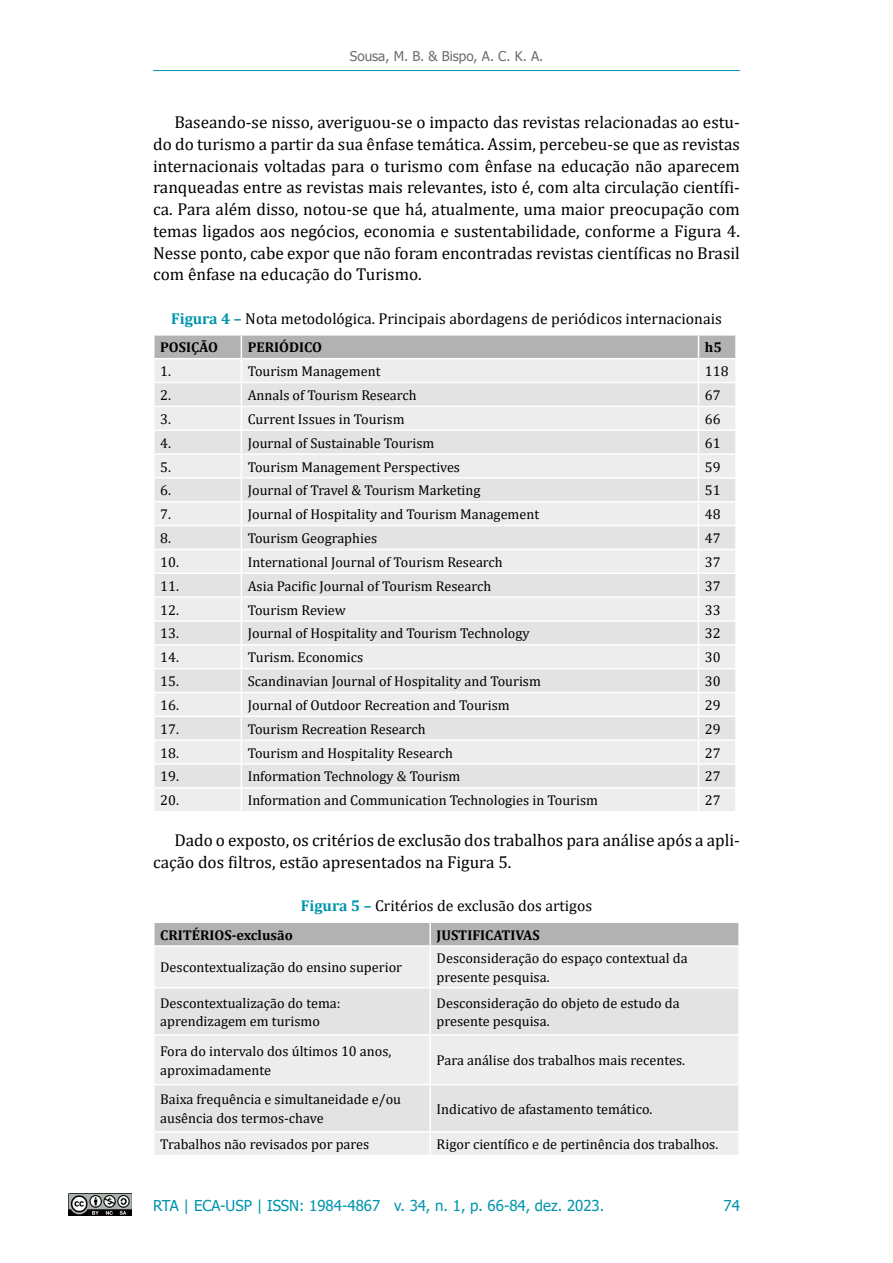
<style>
.page{position:relative;width:893px;height:1263px;background:#fff}
.page>*{position:absolute;margin:0;border:0;box-sizing:border-box;transform-origin:0 0}
.t1{font:17.25px/21.8px "Cambria";color:#000;text-align:justify}
.t2{font:15.75px "Cambria";color:#000}
.t3{font:15px "Tahoma";color:#0095ad}
.t4{font:14.25px/18.8px "Cambria";color:#000}
.t5{font:700 14.25px "Cambria";color:#000}
.t6{font:13.5px "Tahoma";color:#706f6f}
.s1{font-weight:700;color:#0095ad}
</style>
<div class="page">
<hr style="left:153px;top:70px;width:587px;height:1px;background:#0095ad">
<img style="left:68px;top:1194px;width:63px;height:22px">
<svg style="left:154px;top:335px;width:582px;height:476px;background:#e6e6e6"></svg>
<hr style="left:735px;top:789px;width:2px;height:22px;background:#fff">
<hr style="left:153px;top:358px;width:88px;height:1px;background:#fff">
<hr style="left:241px;top:358px;width:457px;height:1px;background:#fff">
<hr style="left:698px;top:358px;width:39px;height:1px;background:#fff">
<hr style="left:153px;top:382px;width:88px;height:1px;background:#fff">
<hr style="left:241px;top:382px;width:457px;height:1px;background:#fff">
<hr style="left:698px;top:382px;width:39px;height:1px;background:#fff">
<hr style="left:153px;top:429px;width:88px;height:2px;background:#fff">
<hr style="left:241px;top:429px;width:457px;height:2px;background:#fff">
<hr style="left:698px;top:429px;width:39px;height:2px;background:#fff">
<hr style="left:153px;top:477px;width:88px;height:2px;background:#fff">
<hr style="left:241px;top:477px;width:457px;height:2px;background:#fff">
<hr style="left:698px;top:477px;width:39px;height:2px;background:#fff">
<hr style="left:153px;top:525px;width:88px;height:1px;background:#fff">
<hr style="left:241px;top:525px;width:457px;height:1px;background:#fff">
<hr style="left:698px;top:525px;width:39px;height:1px;background:#fff">
<hr style="left:153px;top:572px;width:88px;height:2px;background:#fff">
<hr style="left:241px;top:572px;width:457px;height:2px;background:#fff">
<hr style="left:698px;top:572px;width:39px;height:2px;background:#fff">
<hr style="left:153px;top:620px;width:88px;height:2px;background:#fff">
<hr style="left:241px;top:620px;width:457px;height:2px;background:#fff">
<hr style="left:698px;top:620px;width:39px;height:2px;background:#fff">
<hr style="left:153px;top:668px;width:88px;height:1px;background:#fff">
<hr style="left:241px;top:668px;width:457px;height:1px;background:#fff">
<hr style="left:698px;top:668px;width:39px;height:1px;background:#fff">
<hr style="left:153px;top:715px;width:88px;height:2px;background:#fff">
<hr style="left:241px;top:715px;width:457px;height:2px;background:#fff">
<hr style="left:698px;top:715px;width:39px;height:2px;background:#fff">
<hr style="left:153px;top:763px;width:88px;height:2px;background:#fff">
<hr style="left:241px;top:763px;width:457px;height:2px;background:#fff">
<hr style="left:698px;top:763px;width:39px;height:2px;background:#fff">
<div style="left:155px;top:923px;width:583px;height:22px;background:#b3b2b2"></div>
<div style="left:155px;top:947px;width:583px;height:208px;background:#ededed"></div>
<svg style="left:155px;top:988px;width:583px;height:143px;background:#e6e6e6"></svg>
<hr style="left:429px;top:923px;width:2px;height:22px;background:#fff">
<hr style="left:429px;top:947px;width:2px;height:40px;background:#fff">
<hr style="left:429px;top:988px;width:2px;height:46px;background:#fff">
<hr style="left:153px;top:1034px;width:277px;height:2px;background:#fff">
<hr style="left:430px;top:1034px;width:310px;height:2px;background:#fff">
<hr style="left:429px;top:1036px;width:2px;height:48px;background:#fff">
<hr style="left:429px;top:1085px;width:2px;height:46px;background:#fff">
<hr style="left:153px;top:1131px;width:277px;height:1px;background:#fff">
<hr style="left:430px;top:1131px;width:310px;height:1px;background:#fff">
<hr style="left:429px;top:1132px;width:2px;height:23px;background:#fff">
<hr style="left:153px;top:987px;width:277px;height:1px;background:#fff">
<hr style="left:430px;top:987px;width:310px;height:1px;background:#fff">
<hr style="left:153px;top:1084px;width:277px;height:1px;background:#fff">
<hr style="left:430px;top:1084px;width:310px;height:1px;background:#fff">
<p class="t6" style="left:350px;top:47px;width:195px">Sousa, M. B. &amp; Bispo, A. C. K. A.</p>
<p class="t1" style="left:153px;top:111px;width:588px;text-indent:21px">Baseando-se nisso, averiguou-se o impacto das revistas relacionadas ao estu&shy;do do turismo a partir da sua ênfase temática. Assim, percebeu-se que as revistas internacionais voltadas para o turismo com ênfase na educação não aparecem ranqueadas entre as revistas mais relevantes, isto é, com alta circulação científi&shy;ca. Para além disso, notou-se que há, atualmente, uma maior preocupação com temas ligados aos negócios, economia e sustentabilidade, conforme a Figura 4.<br>Nesse ponto, cabe expor que não foram encontradas revistas científicas no Brasil com ênfase na educação do Turismo.</p>
<p class="t2" style="left:171px;top:309px;width:552px"><span class="s1">Figura 4 –</span> Nota metodológica. Principais abordagens de periódicos internacionais</p>
<p class="t5" style="left:160px;top:337px;width:59px">POSIÇÃO</p>
<p class="t5" style="left:248px;top:337px;width:76px">PERIÓDICO</p>
<p class="t5" style="left:705px;top:337px;width:18px">h5</p>
<p class="t4" style="left:160px;top:362px;width:12px">1.</p>
<p class="t4" style="left:248px;top:362px;width:134px">Tourism Management</p>
<p class="t4" style="left:705px;top:362px;width:25px">118</p>
<p class="t4" style="left:160px;top:386px;width:12px">2.</p>
<p class="t4" style="left:248px;top:386px;width:170px">Annals of Tourism Research</p>
<p class="t4" style="left:705px;top:386px;width:17px">67</p>
<p class="t4" style="left:160px;top:409px;width:12px">3.</p>
<p class="t4" style="left:248px;top:409px;width:158px">Current Issues in Tourism</p>
<p class="t4" style="left:705px;top:409px;width:17px">66</p>
<p class="t4" style="left:160px;top:433px;width:12px">4.</p>
<p class="t4" style="left:248px;top:433px;width:188px">Journal of Sustainable Tourism</p>
<p class="t4" style="left:705px;top:433px;width:17px">61</p>
<p class="t4" style="left:160px;top:457px;width:12px">5.</p>
<p class="t4" style="left:248px;top:457px;width:214px">Tourism Management Perspectives</p>
<p class="t4" style="left:705px;top:457px;width:17px">59</p>
<p class="t4" style="left:160px;top:481px;width:12px">6.</p>
<p class="t4" style="left:248px;top:481px;width:234px">Journal of Travel &amp; Tourism Marketing</p>
<p class="t4" style="left:705px;top:481px;width:17px">51</p>
<p class="t4" style="left:160px;top:505px;width:12px">7.</p>
<p class="t4" style="left:248px;top:505px;width:293px">Journal of Hospitality and Tourism Management</p>
<p class="t4" style="left:705px;top:505px;width:17px">48</p>
<p class="t4" style="left:160px;top:529px;width:12px">8.</p>
<p class="t4" style="left:248px;top:529px;width:131px">Tourism Geographies</p>
<p class="t4" style="left:705px;top:529px;width:17px">47</p>
<p class="t4" style="left:160px;top:553px;width:20px">10.</p>
<p class="t4" style="left:248px;top:553px;width:257px">International Journal of Tourism Research</p>
<p class="t4" style="left:705px;top:553px;width:17px">37</p>
<p class="t4" style="left:160px;top:576px;width:20px">11.</p>
<p class="t4" style="left:248px;top:576px;width:245px">Asia Pacific Journal of Tourism Research</p>
<p class="t4" style="left:705px;top:576px;width:17px">37</p>
<p class="t4" style="left:160px;top:600px;width:20px">12.</p>
<p class="t4" style="left:248px;top:600px;width:100px">Tourism Review</p>
<p class="t4" style="left:705px;top:600px;width:17px">33</p>
<p class="t4" style="left:160px;top:624px;width:20px">13.</p>
<p class="t4" style="left:248px;top:624px;width:283px">Journal of Hospitality and Tourism Technology</p>
<p class="t4" style="left:705px;top:624px;width:17px">32</p>
<p class="t4" style="left:160px;top:648px;width:20px">14.</p>
<p class="t4" style="left:248px;top:648px;width:117px">Turism. Economics</p>
<p class="t4" style="left:705px;top:648px;width:17px">30</p>
<p class="t4" style="left:160px;top:672px;width:20px">15.</p>
<p class="t4" style="left:248px;top:672px;width:295px">Scandinavian Journal of Hospitality and Tourism</p>
<p class="t4" style="left:705px;top:672px;width:17px">30</p>
<p class="t4" style="left:160px;top:696px;width:20px">16.</p>
<p class="t4" style="left:248px;top:696px;width:263px">Journal of Outdoor Recreation and Tourism</p>
<p class="t4" style="left:705px;top:696px;width:17px">29</p>
<p class="t4" style="left:160px;top:719px;width:20px">17.</p>
<p class="t4" style="left:248px;top:719px;width:179px">Tourism Recreation Research</p>
<p class="t4" style="left:705px;top:719px;width:17px">29</p>
<p class="t4" style="left:160px;top:743px;width:20px">18.</p>
<p class="t4" style="left:248px;top:743px;width:207px">Tourism and Hospitality Research</p>
<p class="t4" style="left:705px;top:743px;width:17px">27</p>
<p class="t4" style="left:160px;top:767px;width:20px">19.</p>
<p class="t4" style="left:248px;top:767px;width:214px">Information Technology &amp; Tourism</p>
<p class="t4" style="left:705px;top:767px;width:17px">27</p>
<p class="t4" style="left:160px;top:791px;width:20px">20.</p>
<p class="t4" style="left:248px;top:791px;width:352px">Information and Communication Technologies in Tourism</p>
<p class="t4" style="left:705px;top:791px;width:17px">27</p>
<p class="t1" style="left:153px;top:829px;width:588px;text-indent:21px">Dado o exposto, os critérios de exclusão dos trabalhos para análise após a apli&shy;cação dos filtros, estão apresentados na Figura 5.</p>
<p class="t2" style="left:301px;top:896px;width:293px"><span class="s1">Figura 5 –</span> Critérios de exclusão dos artigos</p>
<p class="t5" style="left:160px;top:925px;width:134px">CRITÉRIOS-exclusão</p>
<p class="t5" style="left:437px;top:925px;width:105px">JUSTIFICATIVAS</p>
<p class="t4" style="left:160px;top:958px;width:243px">Descontextualização do ensino superior</p>
<p class="t4" style="left:437px;top:949px;width:252px">Desconsideração do espaço contextual da presente pesquisa.</p>
<p class="t4" style="left:160px;top:993px;width:182px">Descontextualização do tema: aprendizagem em turismo</p>
<p class="t4" style="left:437px;top:993px;width:245px">Desconsideração do objeto de estudo da presente pesquisa.</p>
<p class="t4" style="left:160px;top:1042px;width:233px">Fora do intervalo dos últimos 10 anos, aproximadamente</p>
<p class="t4" style="left:437px;top:1051px;width:250px">Para análise dos trabalhos mais recentes.</p>
<p class="t4" style="left:160px;top:1090px;width:242px">Baixa frequência e simultaneidade e/ou ausência dos termos-chave</p>
<p class="t4" style="left:437px;top:1099px;width:217px">Indicativo de afastamento temático.</p>
<p class="t4" style="left:160px;top:1135px;width:211px">Trabalhos não revisados por pares</p>
<p class="t4" style="left:437px;top:1135px;width:283px">Rigor científico e de pertinência dos trabalhos.</p>
<p class="t3" style="left:153px;top:1196px;width:453px">RTA | ECA-USP | ISSN: 1984-4867 v. 34, n. 1, p. 66-84, dez. 2023.</p>
<p class="t3" style="left:723px;top:1196px;width:18px">74</p>
</div>
